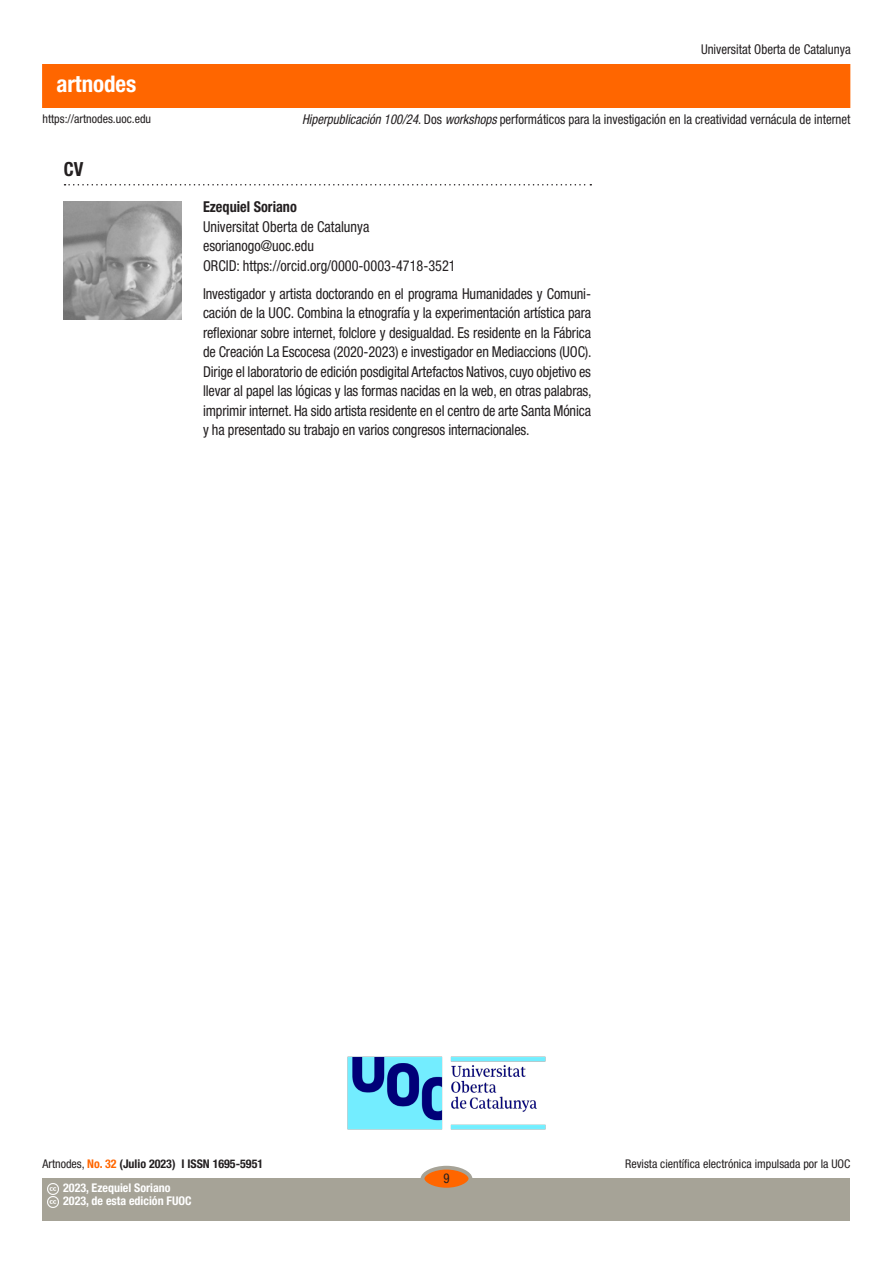
<style>
.page{position:relative;width:893px;height:1263px;background:#fff}
.page>*{position:absolute;margin:0;border:0;box-sizing:border-box;transform-origin:0 0}
.t1{font:700 condensed 22.95px "Helvetica Neue LT Std";color:#fff}
._04_CV{font:700 condensed 19.5px "Helvetica Neue LT Std";color:#231f20;scale:.95 1}
._04_CV_autor{font:condensed 15px/19.5px "Helvetica Neue LT Std";letter-spacing:-.01em;color:#231f20;text-align:justify;scale:.95 1}
._02_texto_base_1{font:condensed 15px "Helvetica Neue LT Std";color:#231f20;scale:.95 1}
._02_texto_base_1_F{font:condensed 15px "Helvetica Neue LT Std";color:#231f20;scale:.95 1}
._02_texto_base_1-2{font:700 condensed 15px "Helvetica Neue LT Std";color:#231f20;scale:.95 1}
.t2{font:condensed 13.5px "Helvetica Neue LT Std";color:#231f20;scale:.95 1}
.t3{font:condensed 12px "Helvetica Neue LT Std";color:#231f20}
.t4{font:700 condensed 12px/13.5px "Helvetica Neue LT Std";color:#fff}
.t5{font:700 condensed 12px "Helvetica Neue LT Std";color:#231f20}
.s1{font-style:italic}
.s2{font-weight:400}
.s3{color:#f60}
</style>
<div class="page">
<div style="left:43px;top:65px;width:807px;height:42px;background:#f60"></div>
<div style="left:43px;top:1178px;width:807px;height:42px;background:#a6a397"></div>
<div style="left:422px;top:1168px;width:48px;height:21px;background:#f60;border-radius:50%"></div>
<div style="left:421px;top:1166px;width:51px;height:25px;border:4px solid #a6a397;border-radius:50%"></div>
<svg style="left:47px;top:1183px;width:11px;height:25px"></svg>
<svg style="left:65px;top:184px;width:526px;height:2px"></svg>
<img style="left:64px;top:201px;width:118px;height:118px">
<img style="left:347px;top:1056px;width:199px;height:74px">
<h1 class="t1" style="left:56px;top:69px;width:81px">artnodes</h1>
<p class="t2" style="left:701px;top:42px;width:159px">Universitat Oberta de Catalunya</p>
<p class="t3" style="left:43px;top:112px;width:110px">https://artnodes.uoc.edu</p>
<p class="t2" style="left:302px;top:112px;width:579px"><span class="s1">Hiperpublicación 100/24</span>. Dos <span class="s1">workshops</span> performáticos para la investigación en la creatividad vernácula de internet</p>
<p class="_04_CV" style="left:64px;top:157px;width:22px">CV</p>
<p class="_02_texto_base_1-2" style="left:203px;top:198px;width:100px">Ezequiel Soriano</p>
<p class="_02_texto_base_1" style="left:203px;top:218px;width:177px">Universitat Oberta de Catalunya</p>
<p class="_02_texto_base_1" style="left:203px;top:237px;width:118px">esorianogo@uoc.edu</p>
<p class="_02_texto_base_1_F" style="left:203px;top:257px;width:268px">ORCID: https://orcid.org/0000-0003-4718-3521</p>
<p class="_04_CV_autor" style="left:203px;top:283px;width:411px">Investigador y artista doctorando en el programa Humanidades y Comuni&shy;cación de la UOC. Combina la etnografía y la experimentación artística para reflexionar sobre internet, folclore y desigualdad. Es residente en la Fábrica de Creación La Escocesa (2020-2023) e investigador en Mediaccions (UOC).<br>Dirige el laboratorio de edición posdigital Artefactos Nativos, cuyo objetivo es llevar al papel las lógicas y las formas nacidas en la web, en otras palabras, imprimir internet. Ha sido artista residente en el centro de arte Santa Mónica y ha presentado su trabajo en varios congresos internacionales.</p>
<p class="t5" style="left:43px;top:1157px;width:222px"><span class="s2">Artnodes,</span> <span class="s3">No. 32</span> (Julio 2023) I ISSN 1695-5951</p>
<p class="t3" style="left:625px;top:1157px;width:227px">Revista científica electrónica impulsada por la UOC</p>
<p class="t4" style="left:63px;top:1181px;width:130px">2023, Ezequiel Soriano<br>2023, de esta edición FUOC</p>
<p class="t2" style="left:443px;top:1171px;width:8px">9</p>
</div>
